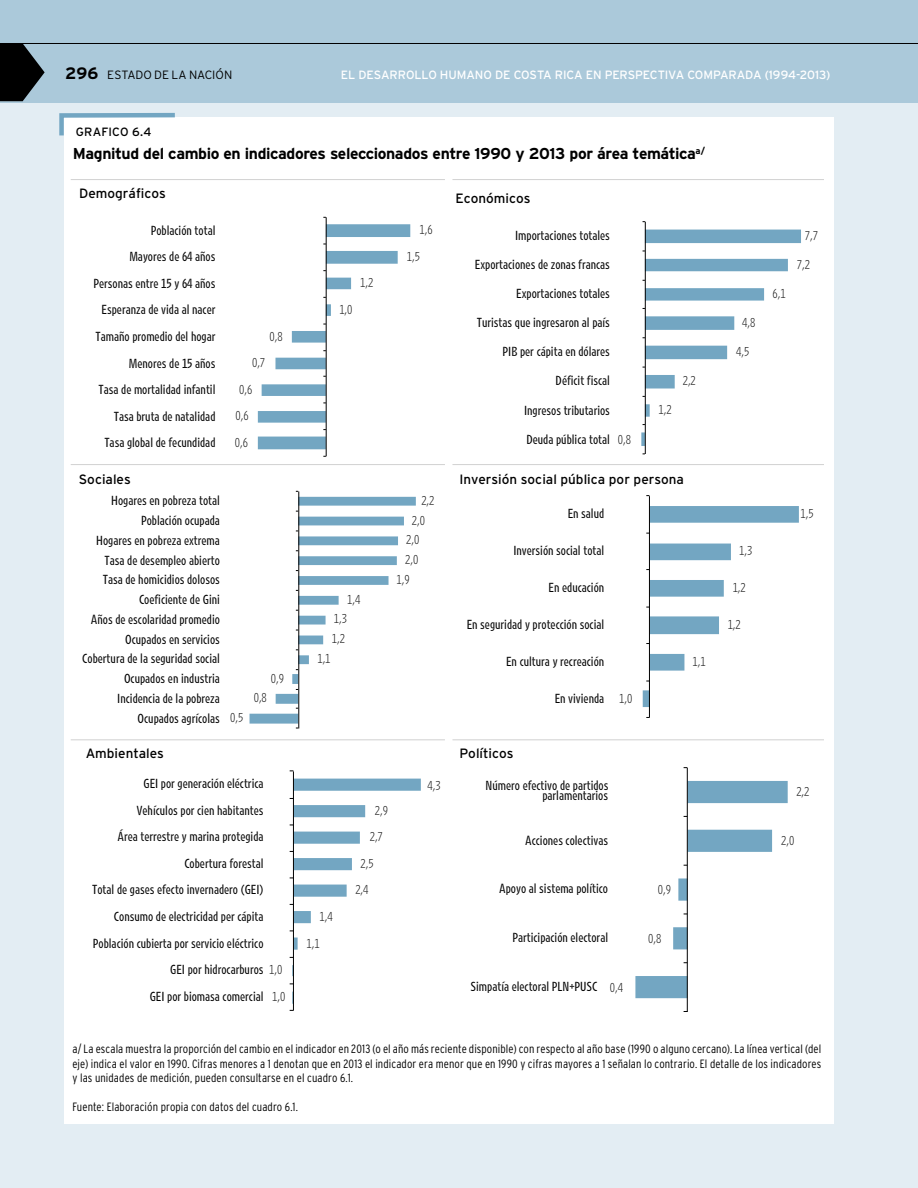
<style>
.page{position:relative;width:918px;height:1188px;background:#e3edf3}
.page>*{position:absolute;margin:0;border:0;box-sizing:border-box;transform-origin:0 0}
.t1{font:700 15.75px "Interstate";letter-spacing:-.025em;color:#000}
.t2{font:13.5px "Interstate";color:#000}
.t3{font:12px/9.9px "Retina A05";color:#000;text-align:right}
.t4{font:300 condensed 12px/14.4px "Interstate";letter-spacing:.01em;color:#000;text-align:justify}
.t5{font:12px "Retina A01";color:#000}
.t6{font:12px "Interstate";letter-spacing:-.01em;color:#fff}
.t7{font:300 12px "Interstate";letter-spacing:-.005em;color:#000}
.t8{font:12px "Interstate";letter-spacing:.01em;color:#000}
.s1{font-weight:700;font-size:16.5px}
</style>
<div class="page">
<div style="left:0;top:0;width:918px;height:102px;background:#abc9da"></div>
<hr style="left:0;top:43px;width:918px;height:1px;background:#000">
<svg style="left:0;top:44px;width:45px;height:57px"></svg>
<div style="left:64px;top:117px;width:769px;height:1007px;background:#fff"></div>
<svg style="left:59px;top:112px;width:116px;height:24px"></svg>
<hr style="left:326px;top:217px;width:1px;height:239px;background:#000">
<svg style="left:258px;top:224px;width:152px;height:225px"></svg>
<hr style="left:645px;top:222px;width:1px;height:232px;background:#000">
<svg style="left:641px;top:230px;width:160px;height:216px"></svg>
<svg style="left:250px;top:491px;width:166px;height:238px"></svg>
<hr style="left:649px;top:496px;width:1px;height:222px;background:#000">
<svg style="left:643px;top:506px;width:156px;height:201px"></svg>
<hr style="left:293px;top:771px;width:1px;height:239px;background:#000">
<svg style="left:290px;top:779px;width:131px;height:225px"></svg>
<hr style="left:687px;top:768px;width:1px;height:244px;background:#000">
<svg style="left:635px;top:781px;width:153px;height:217px"></svg>
<hr style="left:71px;top:179px;width:374px;height:1px;background:#d1d1d1">
<hr style="left:452px;top:179px;width:371px;height:1px;background:#d1d1d1">
<hr style="left:71px;top:464px;width:374px;height:1px;background:#d1d1d1">
<hr style="left:452px;top:464px;width:371px;height:1px;background:#d1d1d1">
<hr style="left:71px;top:739px;width:374px;height:1px;background:#d1d1d1">
<hr style="left:452px;top:739px;width:371px;height:1px;background:#d1d1d1">
<p class="t7" style="left:65px;top:68px;width:168px"><span class="s1">296</span> ESTADO DE LA NACIÓN</p>
<p class="t6" style="left:341px;top:68px;width:491px">EL DESARROLLO HUMANO DE COSTA RICA EN PERSPECTIVA COMPARADA (1994-2013)</p>
<p class="t8" style="left:76px;top:125px;width:77px">GRAFICO 6.4</p>
<h1 class="t1" style="left:73px;top:145px;width:634px">Magnitud del cambio en indicadores seleccionados entre 1990 y 2013 por área temática<sup>a/</sup></h1>
<p class="t2" style="left:79px;top:186px;width:88px">Demográficos</p>
<p class="t3" style="left:151px;top:225px;width:66px">Población total</p>
<p class="t3" style="left:129px;top:252px;width:88px">Mayores de 64 años</p>
<p class="t3" style="left:93px;top:278px;width:124px">Personas entre 15 y 64 años</p>
<p class="t3" style="left:102px;top:305px;width:115px">Esperanza de vida al nacer</p>
<p class="t3" style="left:96px;top:331px;width:121px">Tamaño promedio del hogar</p>
<p class="t3" style="left:129px;top:358px;width:88px">Menores de 15 años</p>
<p class="t3" style="left:99px;top:385px;width:118px">Tasa de mortalidad infantil</p>
<p class="t3" style="left:114px;top:411px;width:103px">Tasa bruta de natalidad</p>
<p class="t3" style="left:104px;top:438px;width:113px">Tasa global de fecundidad</p>
<p class="t2" style="left:79px;top:472px;width:53px">Sociales</p>
<p class="t3" style="left:111px;top:496px;width:110px">Hogares en pobreza total</p>
<p class="t3" style="left:141px;top:515px;width:80px">Población ocupada</p>
<p class="t3" style="left:96px;top:535px;width:125px">Hogares en pobreza extrema</p>
<p class="t3" style="left:105px;top:555px;width:117px">Tasa de desempleo abierto</p>
<p class="t3" style="left:103px;top:575px;width:119px">Tasa de homicidios dolosos</p>
<p class="t3" style="left:139px;top:594px;width:82px">Coeficiente de Gini</p>
<p class="t3" style="left:91px;top:614px;width:130px">Años de escolaridad promedio</p>
<p class="t3" style="left:125px;top:634px;width:96px">Ocupados en servicios</p>
<p class="t3" style="left:82px;top:654px;width:139px">Cobertura de la seguridad social</p>
<p class="t3" style="left:124px;top:673px;width:97px">Ocupados en industria</p>
<p class="t3" style="left:117px;top:693px;width:104px">Incidencia de la pobreza</p>
<p class="t3" style="left:138px;top:713px;width:84px">Ocupados agrícolas</p>
<p class="t2" style="left:86px;top:746px;width:80px">Ambientales</p>
<p class="t5" style="left:270px;top:329px;width:15px">0,8</p>
<p class="t5" style="left:252px;top:356px;width:15px">0,7</p>
<p class="t5" style="left:239px;top:382px;width:15px">0,6</p>
<p class="t5" style="left:236px;top:409px;width:15px">0,6</p>
<p class="t5" style="left:235px;top:435px;width:15px">0,6</p>
<p class="t5" style="left:271px;top:671px;width:15px">0,9</p>
<p class="t5" style="left:230px;top:711px;width:15px">0,5</p>
<p class="t5" style="left:254px;top:691px;width:15px">0,8</p>
<p class="t3" style="left:143px;top:779px;width:122px">GEI por generación eléctrica</p>
<p class="t3" style="left:136px;top:805px;width:129px">Vehículos por cien habitantes</p>
<p class="t3" style="left:117px;top:832px;width:148px">Área terrestre y marina protegida</p>
<p class="t3" style="left:184px;top:858px;width:81px">Cobertura forestal</p>
<p class="t3" style="left:92px;top:885px;width:173px">Total de gases efecto invernadero (GEI)</p>
<p class="t3" style="left:114px;top:911px;width:151px">Consumo de electricidad per cápita</p>
<p class="t3" style="left:93px;top:938px;width:172px">Población cubierta por servicio eléctrico</p>
<p class="t3" style="left:170px;top:965px;width:95px">GEI por hidrocarburos</p>
<p class="t5" style="left:269px;top:963px;width:15px">1,0</p>
<p class="t3" style="left:150px;top:991px;width:115px">GEI por biomasa comercial</p>
<p class="t5" style="left:272px;top:989px;width:15px">1,0</p>
<p class="t5" style="left:339px;top:302px;width:15px">1,0</p>
<p class="t5" style="left:360px;top:276px;width:15px">1,2</p>
<p class="t5" style="left:347px;top:592px;width:15px">1,4</p>
<p class="t5" style="left:334px;top:612px;width:15px">1,3</p>
<p class="t5" style="left:332px;top:632px;width:15px">1,2</p>
<p class="t5" style="left:317px;top:651px;width:15px">1,1</p>
<p class="t5" style="left:420px;top:223px;width:15px">1,6</p>
<p class="t5" style="left:407px;top:249px;width:15px">1,5</p>
<p class="t5" style="left:421px;top:493px;width:15px">2,2</p>
<p class="t5" style="left:412px;top:513px;width:15px">2,0</p>
<p class="t5" style="left:406px;top:533px;width:15px">2,0</p>
<p class="t5" style="left:405px;top:553px;width:15px">2,0</p>
<p class="t5" style="left:397px;top:572px;width:15px">1,9</p>
<p class="t2" style="left:456px;top:191px;width:77px">Económicos</p>
<p class="t3" style="left:515px;top:231px;width:96px">Importaciones totales</p>
<p class="t3" style="left:475px;top:260px;width:137px">Exportaciones de zonas francas</p>
<p class="t3" style="left:516px;top:289px;width:95px">Exportaciones totales</p>
<p class="t3" style="left:477px;top:318px;width:135px">Turistas que ingresaron al país</p>
<p class="t3" style="left:503px;top:347px;width:109px">PIB per cápita en dólares</p>
<p class="t3" style="left:556px;top:376px;width:56px">Déficit fiscal</p>
<p class="t5" style="left:683px;top:374px;width:15px">2,2</p>
<p class="t3" style="left:524px;top:405px;width:87px">Ingresos tributarios</p>
<p class="t5" style="left:658px;top:403px;width:15px">1,2</p>
<p class="t3" style="left:526px;top:434px;width:85px">Deuda pública total</p>
<p class="t5" style="left:618px;top:432px;width:15px">0,8</p>
<p class="t2" style="left:459px;top:471px;width:226px">Inversión social pública por persona</p>
<p class="t3" style="left:568px;top:509px;width:38px">En salud</p>
<p class="t3" style="left:513px;top:546px;width:92px">Inversión social total</p>
<p class="t3" style="left:549px;top:583px;width:57px">En educación</p>
<p class="t3" style="left:467px;top:619px;width:139px">En seguridad y protección social</p>
<p class="t3" style="left:506px;top:656px;width:100px">En cultura y recreación</p>
<p class="t3" style="left:555px;top:693px;width:51px">En vivienda</p>
<p class="t5" style="left:619px;top:691px;width:15px">1,0</p>
<p class="t5" style="left:692px;top:654px;width:15px">1,1</p>
<p class="t5" style="left:320px;top:909px;width:15px">1,4</p>
<p class="t5" style="left:307px;top:936px;width:15px">1,1</p>
<p class="t5" style="left:375px;top:803px;width:15px">2,9</p>
<p class="t5" style="left:370px;top:830px;width:15px">2,7</p>
<p class="t5" style="left:361px;top:856px;width:15px">2,5</p>
<p class="t5" style="left:355px;top:883px;width:15px">2,4</p>
<p class="t5" style="left:428px;top:778px;width:15px">4,3</p>
<p class="t2" style="left:460px;top:746px;width:56px">Políticos</p>
<p class="t3" style="left:486px;top:781px;width:124px">Número efectivo de partidos parlamentarios</p>
<p class="t3" style="left:525px;top:835px;width:84px">Acciones colectivas</p>
<p class="t3" style="left:499px;top:884px;width:110px">Apoyo al sistema político</p>
<p class="t3" style="left:512px;top:933px;width:97px">Participación electoral</p>
<p class="t3" style="left:471px;top:981px;width:129px">Simpatía electoral PLN+PUSC</p>
<p class="t5" style="left:610px;top:980px;width:15px">0,4</p>
<p class="t5" style="left:658px;top:882px;width:15px">0,9</p>
<p class="t5" style="left:648px;top:931px;width:15px">0,8</p>
<p class="t5" style="left:742px;top:316px;width:15px">4,8</p>
<p class="t5" style="left:736px;top:345px;width:15px">4,5</p>
<p class="t5" style="left:773px;top:287px;width:15px">6,1</p>
<p class="t5" style="left:805px;top:229px;width:15px">7,7</p>
<p class="t5" style="left:797px;top:258px;width:15px">7,2</p>
<p class="t5" style="left:739px;top:544px;width:15px">1,3</p>
<p class="t5" style="left:733px;top:581px;width:15px">1,2</p>
<p class="t5" style="left:728px;top:617px;width:15px">1,2</p>
<p class="t5" style="left:800px;top:507px;width:15px">1,5</p>
<p class="t5" style="left:796px;top:784px;width:15px">2,2</p>
<p class="t5" style="left:781px;top:833px;width:15px">2,0</p>
<p class="t4" style="left:72px;top:1042px;width:750px">a/ La escala muestra la proporción del cambio en el indicador en 2013 (o el año más reciente disponible) con respecto al año base (1990 o alguno cercano). La línea vertical (del eje) indica el valor en 1990. Cifras menores a 1 denotan que en 2013 el indicador era menor que en 1990 y cifras mayores a 1 señalan lo contrario. El detalle de los indicadores y las unidades de medición, pueden consultarse en el cuadro 6.1.</p>
<p class="t4" style="left:72px;top:1100px;width:227px">Fuente: Elaboración propia con datos del cuadro 6.1.</p>
</div>
